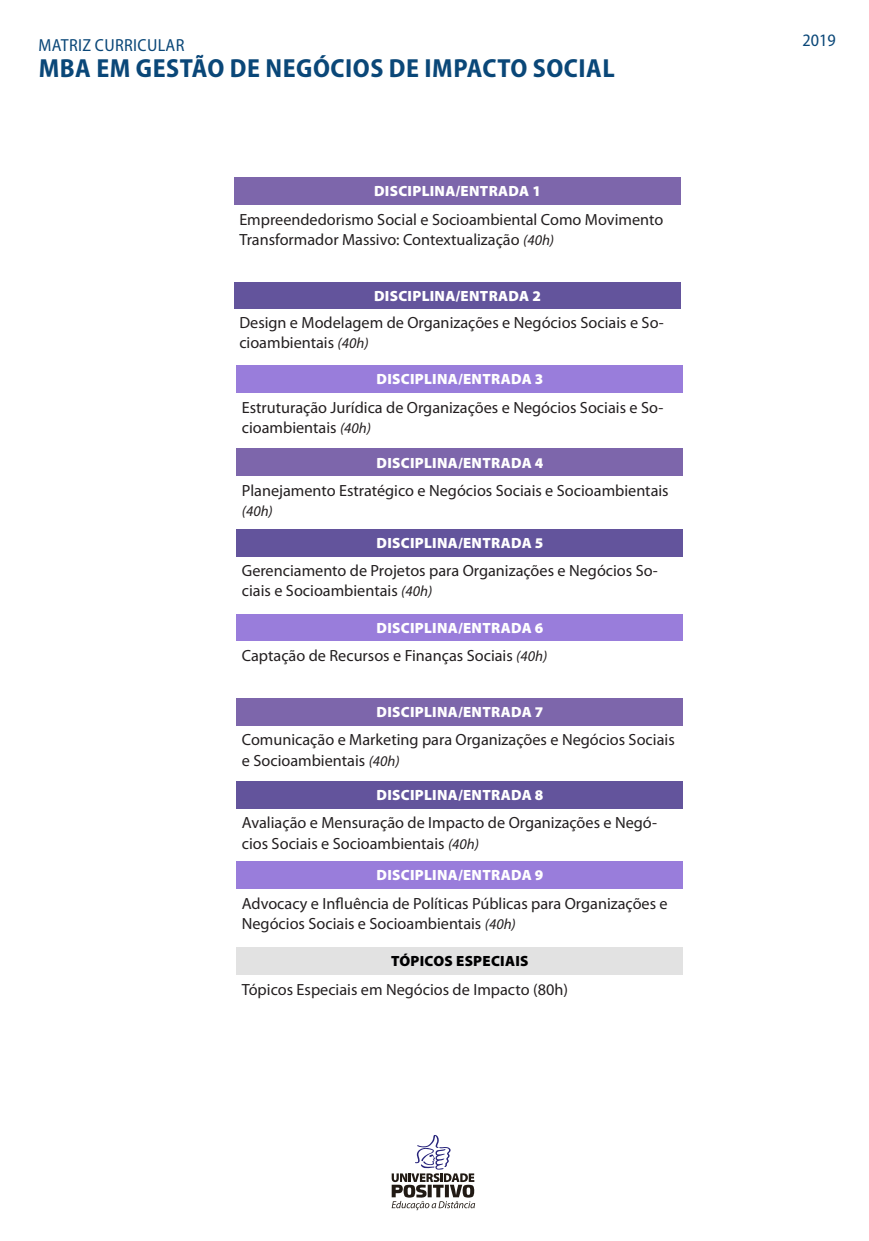
<style>
.page{position:relative;width:869px;height:1241px;background:#fff}
.page>*{position:absolute;margin:0;border:0;box-sizing:border-box;transform-origin:0 0}
.t1{font:700 semi-condensed 26.25px "Myriad Pro";letter-spacing:.02em;color:#0a4778}
.t2{font:semi-condensed 17.5px "Myriad Pro";letter-spacing:.02em;color:#0a4778}
.t3{font:16.19px/20.3px "Myriad Pro";color:#231f20}
.t4{font:900 14.88px "Myriad Pro";letter-spacing:.02em;color:#fff}
.t5{font:900 14.88px "Myriad Pro";letter-spacing:.02em;color:#000001}
.t6{font:italic 14.88px "Myriad Pro";color:#231f20}
.s1{font-style:italic;font-size:14.88px}
</style>
<div class="page">
<div style="left:234px;top:282px;width:446px;height:26px;background:#63549c"></div>
<div style="left:236px;top:614px;width:447px;height:26px;background:#997ddb"></div>
<div style="left:236px;top:448px;width:447px;height:28px;background:#7d66ab"></div>
<div style="left:236px;top:781px;width:447px;height:27px;background:#63549c"></div>
<div style="left:234px;top:177px;width:446px;height:28px;background:#7d66ab"></div>
<div style="left:236px;top:529px;width:447px;height:27px;background:#63549c"></div>
<div style="left:236px;top:861px;width:447px;height:27px;background:#997ddb"></div>
<div style="left:236px;top:365px;width:447px;height:28px;background:#997ddb"></div>
<div style="left:236px;top:698px;width:447px;height:27px;background:#7d66ab"></div>
<svg style="left:391px;top:1135px;width:84px;height:74px"></svg>
<div style="left:236px;top:947px;width:447px;height:27px;background:#e2e2e2"></div>
<p class="t2" style="left:39px;top:34px;width:147px">MATRIZ CURRICULAR</p>
<p class="t1" style="left:39px;top:51px;width:577px">MBA EM GESTÃO DE NEGÓCIOS DE IMPACTO SOCIAL</p>
<p class="t4" style="left:374px;top:183px;width:168px">DISCIPLINA/ENTRADA 1</p>
<p class="t3" style="left:239px;top:209px;width:425px">Empreendedorismo Social e Socioambiental Como Movimento<br>Transformador Massivo: Contextualização <span class="s1">(40h)</span></p>
<p class="t4" style="left:374px;top:287px;width:168px">DISCIPLINA/ENTRADA 2</p>
<p class="t3" style="left:239px;top:312px;width:426px">Design e Modelagem de Organizações e Negócios Sociais e So&shy;cioambientais <span class="s1">(40h)</span></p>
<p class="t4" style="left:376px;top:371px;width:168px">DISCIPLINA/ENTRADA 3</p>
<p class="t3" style="left:242px;top:397px;width:423px">Estruturação Jurídica de Organizações e Negócios Sociais e So&shy;cioambientais <span class="s1">(40h)</span></p>
<p class="t4" style="left:376px;top:454px;width:168px">DISCIPLINA/ENTRADA 4</p>
<p class="t3" style="left:242px;top:480px;width:428px">Planejamento Estratégico e Negócios Sociais e Socioambientais</p>
<p class="t6" style="left:242px;top:502px;width:32px">(40h)</p>
<p class="t4" style="left:376px;top:534px;width:168px">DISCIPLINA/ENTRADA 5</p>
<p class="t3" style="left:242px;top:560px;width:417px">Gerenciamento de Projetos para Organizações e Negócios So&shy;ciais e Socioambientais <span class="s1">(40h)</span></p>
<p class="t4" style="left:376px;top:619px;width:168px">DISCIPLINA/ENTRADA 6</p>
<p class="t3" style="left:242px;top:644px;width:307px">Captação de Recursos e Finanças Sociais <span class="s1">(40h)</span></p>
<p class="t4" style="left:376px;top:703px;width:168px">DISCIPLINA/ENTRADA 7</p>
<p class="t3" style="left:242px;top:729px;width:434px">Comunicação e Marketing para Organizações e Negócios Sociais e Socioambientais <span class="s1">(40h)</span></p>
<p class="t4" style="left:376px;top:786px;width:168px">DISCIPLINA/ENTRADA 8</p>
<p class="t3" style="left:242px;top:812px;width:416px">Avaliação e Mensuração de Impacto de Organizações e Negó&shy;cios Sociais e Socioambientais <span class="s1">(40h)</span></p>
<p class="t4" style="left:376px;top:866px;width:168px">DISCIPLINA/ENTRADA 9</p>
<p class="t3" style="left:242px;top:892px;width:427px">Advocacy e Influência de Políticas Públicas para Organizações e<br>Negócios Sociais e Socioambientais <span class="s1">(40h)</span></p>
<p class="t5" style="left:391px;top:952px;width:139px">TÓPICOS ESPECIAIS</p>
<p class="t3" style="left:242px;top:978px;width:327px">Tópicos Especiais em Negócios de Impacto (80h)</p>
<p class="t2" style="left:802px;top:30px;width:35px">2019</p>
</div>
